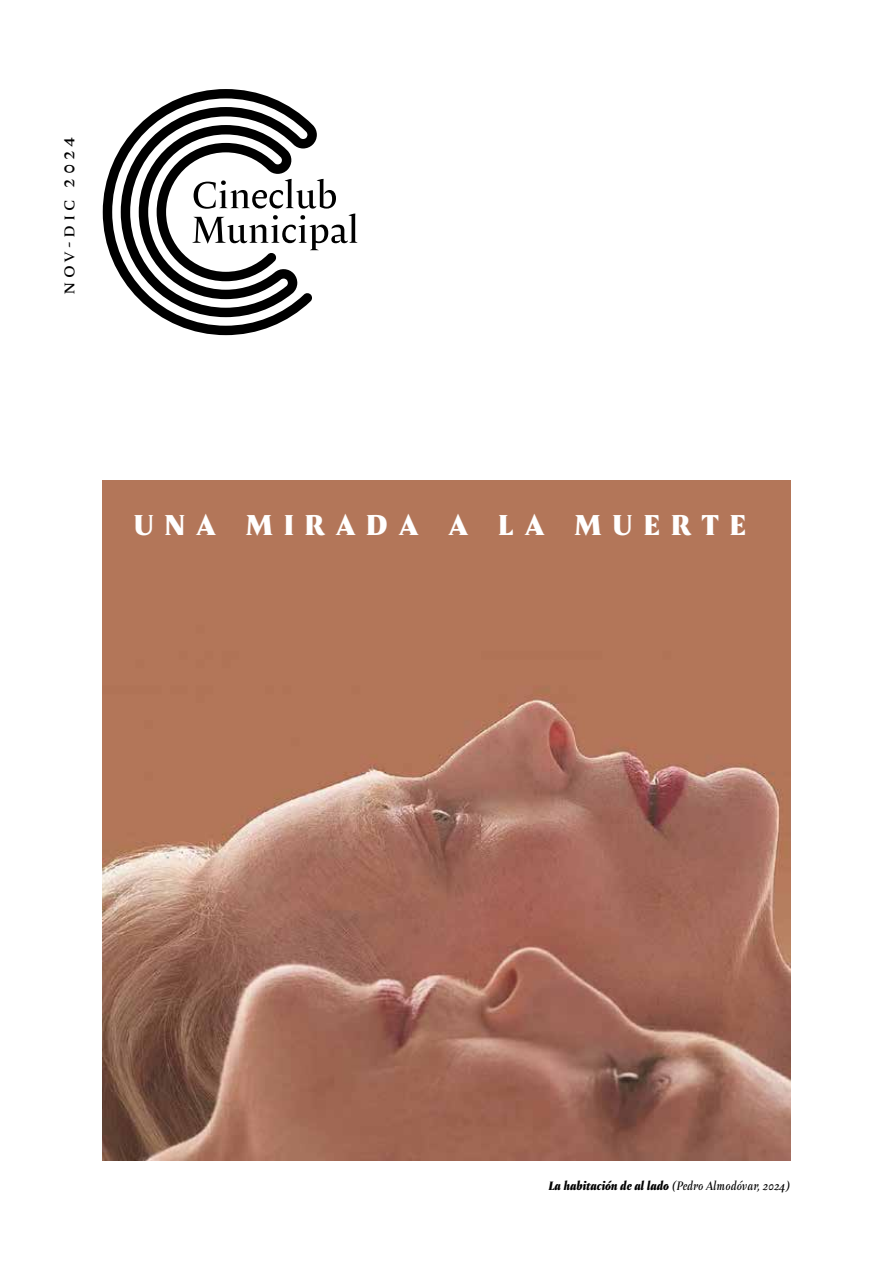
<style>
.page{position:relative;width:893px;height:1263px;background:#fff}
.page>*{position:absolute;margin:0;border:0;box-sizing:border-box;transform-origin:0 0}
.t1{font:28.5px "Amster Super Negra";letter-spacing:.41em;color:#fff}
.t2{font:18.75px "Amster Gris";letter-spacing:.2em;color:#000}
.t3{font:12px "Amster Gris Italica";color:#000}
.s1{font-family:"Amster Super Negra Italica"}
</style>
<div class="page">
<svg style="left:103px;top:89px;width:255px;height:246px"></svg>
<img style="left:103px;top:480px;width:687px;height:680px">
<h2 class="t2" style="left:53px;top:295px;width:160px;rotate:-90deg">nov-dic 2024</h2>
<h1 class="t1" style="left:134px;top:502px;width:613px">UNA MIRADA A LA MUERTE</h1>
<p class="t3" style="left:548px;top:1177px;width:243px"><span class="s1">La habitación de al lado</span> (Pedro Almodóvar, 2024)</p>
</div>
